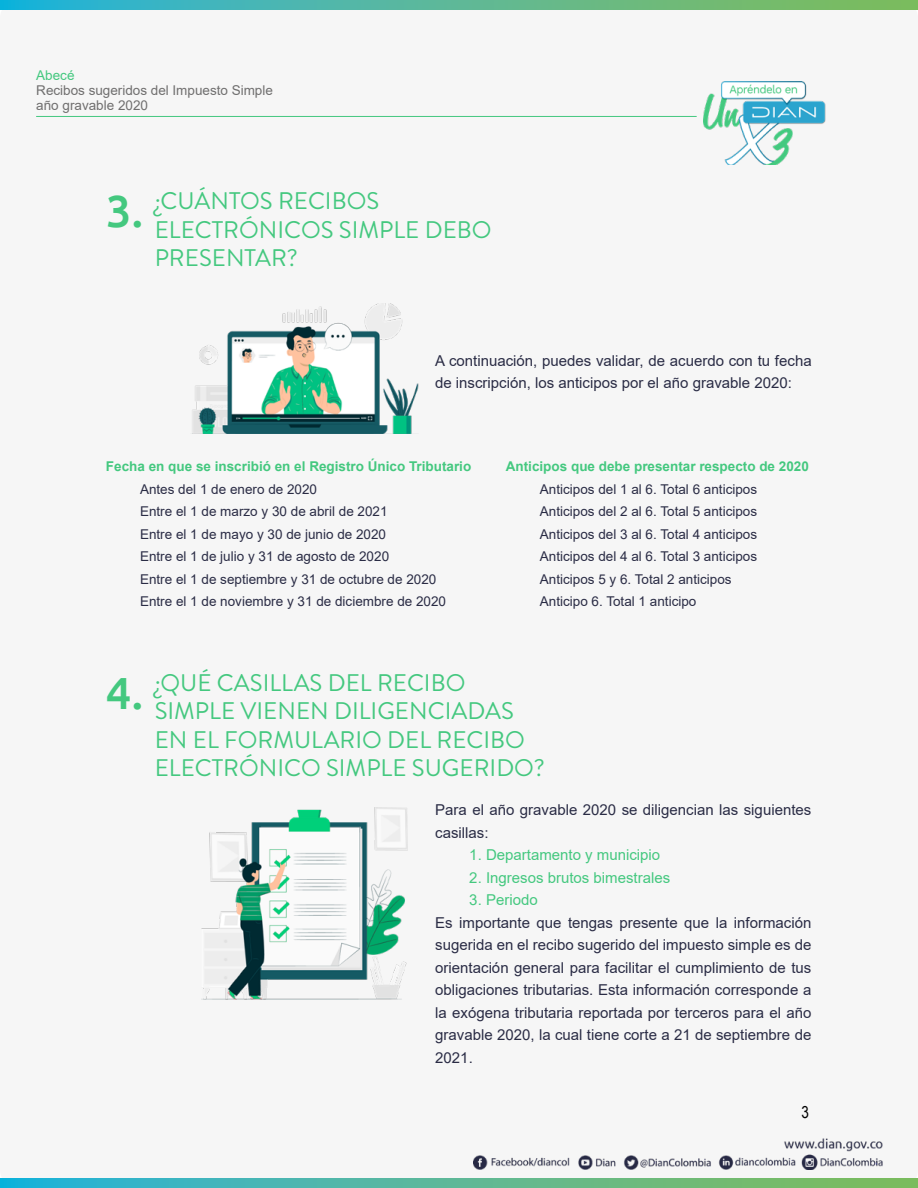
<style>
.page{position:relative;width:918px;height:1188px;background:#f6f6f6}
.page>*{position:absolute;margin:0;border:0;box-sizing:border-box;transform-origin:0 0}
.t1{font:500 45px "Ubuntu";color:#44c87f}
.t2{font:24px/28.5px "Brandon Grotesque";color:#44c87f}
.t3{font:16.5px "Arial Narrow";color:#000}
.t4{font:15px/22.5px "Arial";color:#2a2c45}
.t5{font:15px "Arial";color:#44c87f}
.t6{font:13.5px/22.5px "Arial";color:#2a2c45}
.t7{font:700 13.5px "Arial";color:#44c87f}
.t8{font:13.5px/15px "Arial";color:#706f6f}
.t9{font:13.5px "Arial";color:#44c87f}
</style>
<div class="page">
<svg style="left:0;top:0;width:918px;height:10px;background:#57b798"></svg>
<svg style="left:0;top:1178px;width:918px;height:10px;background:#57b798"></svg>
<hr style="left:36px;top:116px;width:661px;height:1px;background:#44c87f">
<img style="left:473px;top:1138px;width:409px;height:32px">
<img style="left:703px;top:81px;width:123px;height:84px">
<img style="left:192px;top:303px;width:227px;height:131px">
<img style="left:201px;top:807px;width:206px;height:193px">
<p class="t9" style="left:36px;top:66px;width:40px">Abecé</p>
<p class="t8" style="left:36px;top:83px;width:238px">Recibos sugeridos del Impuesto Simple año gravable 2020</p>
<h1 class="t1" style="left:106px;top:183px;width:39px">3.</h1>
<h2 class="t2" style="left:155px;top:187px;width:338px">¿CUÁNTOS RECIBOS<br>ELECTRÓNICOS SIMPLE DEBO<br>PRESENTAR?</h2>
<p class="t4" style="left:435px;top:349px;width:378px">A continuación, puedes validar, de acuerdo con tu fecha de inscripción, los anticipos por el año gravable 2020:</p>
<p class="t7" style="left:106px;top:457px;width:367px">Fecha en que se inscribió en el Registro Único Tributario</p>
<p class="t6" style="left:140px;top:477px;width:308px">Antes del 1 de enero de 2020<br>Entre el 1 de marzo y 30 de abril de 2021<br>Entre el 1 de mayo y 30 de junio de 2020<br>Entre el 1 de julio y 31 de agosto de 2020<br>Entre el 1 de septiembre y 31 de octubre de 2020<br>Entre el 1 de noviembre y 31 de diciembre de 2020</p>
<p class="t7" style="left:506px;top:457px;width:305px">Anticipos que debe presentar respecto de 2020</p>
<p class="t6" style="left:540px;top:477px;width:219px">Anticipos del 1 al 6. Total 6 anticipos Anticipos del 2 al 6. Total 5 anticipos Anticipos del 3 al 6. Total 4 anticipos Anticipos del 4 al 6. Total 3 anticipos Anticipos 5 y 6. Total 2 anticipos Anticipo 6. Total 1 anticipo</p>
<h1 class="t1" style="left:106px;top:664px;width:39px">4.</h1>
<h2 class="t2" style="left:155px;top:669px;width:392px">¿QUÉ CASILLAS DEL RECIBO<br>SIMPLE VIENEN DILIGENCIADAS<br>EN EL FORMULARIO DEL RECIBO<br>ELECTRÓNICO SIMPLE SUGERIDO?</h2>
<p class="t4" style="left:435px;top:799px;width:378px">Para el año gravable 2020 se diligencian las siguientes casillas:</p>
<p class="t5" style="left:469px;top:845px;width:192px">1. Departamento y municipio</p>
<p class="t5" style="left:469px;top:867px;width:202px">2. Ingresos brutos bimestrales</p>
<p class="t5" style="left:469px;top:890px;width:70px">3. Periodo</p>
<p class="t4" style="left:435px;top:911px;width:378px;text-align:justify">Es importante que tengas presente que la información sugerida en el recibo sugerido del impuesto simple es de orientación general para facilitar el cumplimiento de tus obligaciones tributarias. Esta información corresponde a la exógena tributaria reportada por terceros para el año gravable 2020, la cual tiene corte a 21 de septiembre de 2021.</p>
<p class="t3" style="left:801px;top:1100px;width:9px">3</p>
</div>
